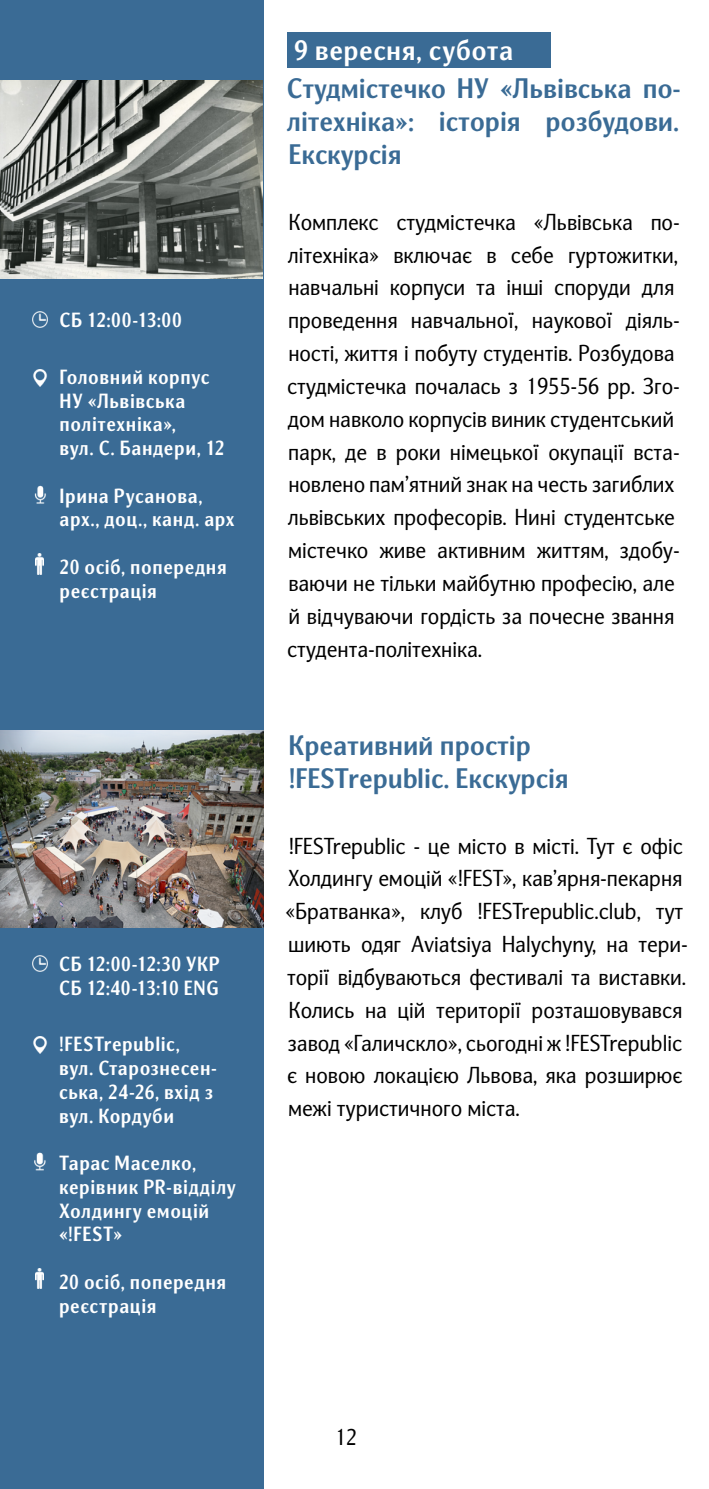
<style>
.page{position:relative;width:709px;height:1489px;background:#fff}
.page>*{position:absolute;margin:0;border:0;box-sizing:border-box;transform-origin:0 0}
.t1{font:700 27.5px/32.8px "Nat Grotesk";color:#3a6b95;text-align:justify}
.t2{font:700 27.5px "Nat Grotesk";letter-spacing:.02em;color:#fff}
.t3{font:22.5px/32.8px "Nat Grotesk";color:#000}
.t4{font:700 20px/23.8px "Nat Grotesk Nar";letter-spacing:.03em;color:#fff}
</style>
<div class="page">
<div style="left:0;top:0;width:263px;height:1488px;background:#3a6b95"></div>
<img style="left:0;top:80px;width:262px;height:198px">
<img style="left:0;top:730px;width:263px;height:197px">
<div style="left:287px;top:33px;width:263px;height:35px;background:#3a6b95"></div>
<img style="left:34px;top:485px;width:12px;height:19px">
<img style="left:32px;top:312px;width:16px;height:15px">
<img style="left:33px;top:369px;width:14px;height:17px">
<img style="left:36px;top:553px;width:8px;height:21px">
<img style="left:34px;top:1152px;width:12px;height:18px">
<img style="left:32px;top:955px;width:16px;height:16px">
<img style="left:36px;top:1268px;width:8px;height:20px">
<img style="left:33px;top:1036px;width:14px;height:17px">
<p class="t4" style="left:60px;top:309px;width:124px">СБ 12:00-13:00</p>
<p class="t4" style="left:60px;top:366px;width:166px">Головний корпус<br>НУ «Львівська політехніка»,<br>вул. С. Бандери, 12</p>
<p class="t4" style="left:60px;top:484px;width:177px">Ірина Русанова, арх., доц., канд. арх</p>
<p class="t4" style="left:60px;top:556px;width:169px">20 осіб, попередня реєстрація</p>
<p class="t4" style="left:59px;top:953px;width:162px">СБ 12:00-12:30 УКР<br>СБ 12:40-13:10 ENG</p>
<p class="t4" style="left:59px;top:1033px;width:159px">!FESTrepublic, вул. Старознесен&shy;ська, 24-26, вхід з вул. Кордуби</p>
<p class="t4" style="left:59px;top:1152px;width:178px">Тарас Маселко, керівник PR-відділу<br>Холдингу емоцій «!FEST»</p>
<p class="t4" style="left:59px;top:1270px;width:169px">20 осіб, попередня реєстрація</p>
<p class="t2" style="left:294px;top:34px;width:220px">9 вересня, субота</p>
<p class="t1" style="left:287px;top:73px;width:395px">Студмістечко НУ «Львівська по&shy;літехніка»: історія розбудови.<br>Екскурсія</p>
<p class="t3" style="left:287px;top:206px;width:394px">Комплекс студмістечка «Львівська по&shy;літехніка» включає в себе гуртожитки, навчальні корпуси та інші споруди для проведення навчальної, наукової діяль&shy;ності, життя і побуту студентів. Розбудова студмістечка почалась з 1955-56 рр. Зго&shy;дом навколо корпусів виник студентський парк, де в роки німецької окупації вста&shy;новлено пам’ятний знак на честь загиблих львівських професорів. Нині студентське містечко живе активним життям, здобу&shy;ваючи не тільки майбутню професію, але й відчуваючи гордість за почесне звання студента-політехніка.</p>
<p class="t1" style="left:288px;top:729px;width:282px">Креативний простір !FESTrepublic. Екскурсія</p>
<p class="t3" style="left:285px;top:829px;width:404px">!FESTrepublic - це місто в місті. Тут є офіс Холдингу емоцій «!FEST», кав’ярня-пекарня «Братванка», клуб !FESTrepublic.club, тут шиють одяг Aviatsiya Halychyny, на тери&shy;торії відбуваються фестивалі та виставки.<br>Колись на цій території розташовувався завод «Галичскло», сьогодні ж !FESTrepublic є новою локацією Львова, яка розширює межі туристичного міста.</p>
<p class="t3" style="left:335px;top:1420px;width:23px">12</p>
</div>
